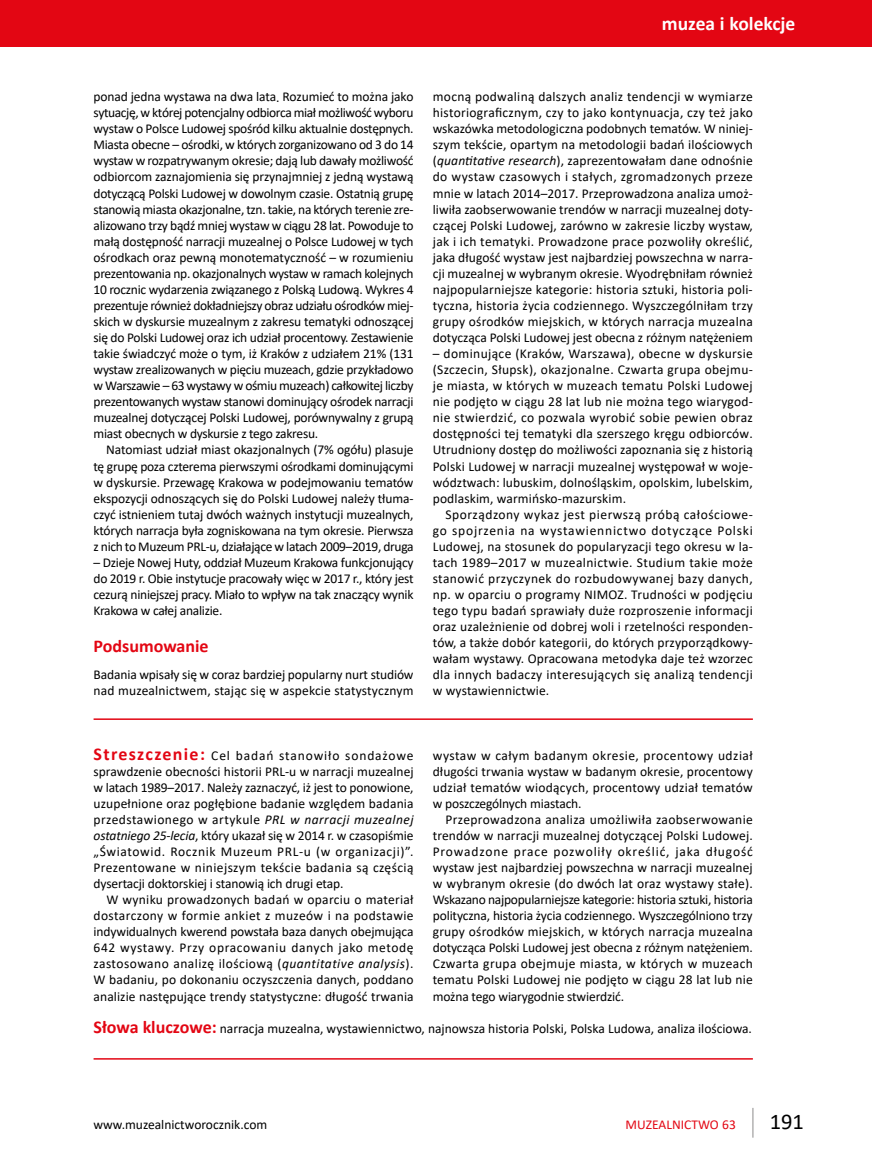
<style>
.page{position:relative;width:872px;height:1170px;background:#fff}
.page>*{position:absolute;margin:0;border:0;box-sizing:border-box;transform-origin:0 0}
.t1{font:22.5px "Calibri";color:#000}
.t2{font:700 19.5px "Calibri";color:#fff}
.t3{font:700 18px "Calibri";color:#e30613}
.t4{font:13.5px/16px "Calibri";letter-spacing:-.005em;color:#000;text-align:justify}
.t5{font:13.5px "Calibri";color:#e30613}
.s1{font-style:italic}
.s2{font-weight:700;font-size:18px;color:#e30613}
</style>
<div class="page">
<hr style="left:752px;top:1107px;width:1px;height:30px;background:#b3b2b2">
<div style="left:0;top:0;width:872px;height:47px;background:#e30613"></div>
<hr style="left:94px;top:718px;width:659px;height:1px;background:#e30613">
<hr style="left:94px;top:1058px;width:659px;height:1px;background:#e30613">
<h2 class="t2" style="left:662px;top:10px;width:135px">muzea i kolekcje</h2>
<p class="t4" style="left:94px;top:88px;width:322px">ponad jedna wystawa na dwa lata. Rozumieć to można jako sytuację, w której potencjalny odbiorca miał możliwość wyboru wystaw o Polsce Ludowej spośród kilku aktualnie dostępnych.<br>Miasta obecne – ośrodki, w których zorganizowano od 3 do 14 wystaw w rozpatrywanym okresie; dają lub dawały możliwość odbiorcom zaznajomienia się przynajmniej z jedną wystawą dotyczącą Polski Ludowej w dowolnym czasie. Ostatnią grupę stanowią miasta okazjonalne, tzn. takie, na których terenie zre&shy;alizowano trzy bądź mniej wystaw w ciągu 28 lat. Powoduje to małą dostępność narracji muzealnej o Polsce Ludowej w tych ośrodkach oraz pewną monotematyczność – w rozumieniu prezentowania np. okazjonalnych wystaw w ramach kolejnych 10 rocznic wydarzenia związanego z Polską Ludową. Wykres 4 prezentuje również dokładniejszy obraz udziału ośrodków miej&shy;skich w dyskursie muzealnym z zakresu tematyki odnoszącej się do Polski Ludowej oraz ich udział procentowy. Zestawienie takie świadczyć może o tym, iż Kraków z udziałem 21% (131 wystaw zrealizowanych w pięciu muzeach, gdzie przykładowo w Warszawie – 63 wystawy w ośmiu muzeach) całkowitej liczby prezentowanych wystaw stanowi dominujący ośrodek narracji muzealnej dotyczącej Polski Ludowej, porównywalny z grupą miast obecnych w dyskursie z tego zakresu.</p>
<p class="t4" style="left:94px;top:441px;width:321px;text-indent:13px">Natomiast udział miast okazjonalnych (7% ogółu) plasuje tę grupę poza czterema pierwszymi ośrodkami dominującymi w dyskursie. Przewagę Krakowa w podejmowaniu tematów ekspozycji odnoszących się do Polski Ludowej należy tłuma&shy;czyć istnieniem tutaj dwóch ważnych instytucji muzealnych, których narracja była zogniskowana na tym okresie. Pierwsza z nich to Muzeum PRL-u, działające w latach 2009–2019, druga</p>
<p class="t4" style="left:94px;top:554px;width:321px">– Dzieje Nowej Huty, oddział Muzeum Krakowa funkcjonujący do 2019 r. Obie instytucje pracowały więc w 2017 r., który jest cezurą niniejszej pracy. Miało to wpływ na tak znaczący wynik Krakowa w całej analizie.</p>
<h3 class="t3" style="left:94px;top:633px;width:117px">Podsumowanie</h3>
<p class="t4" style="left:94px;top:666px;width:321px">Badania wpisały się w coraz bardziej popularny nurt studiów nad muzealnictwem, stając się w aspekcie statystycznym</p>
<p class="t4" style="left:433px;top:88px;width:321px">mocną podwaliną dalszych analiz tendencji w wymiarze historiograficznym, czy to jako kontynuacja, czy też jako wskazówka metodologiczna podobnych tematów. W niniej&shy;szym tekście, opartym na metodologii badań ilościowych (<span class="s1">quantitative research</span>), zaprezentowałam dane odnośnie do wystaw czasowych i stałych, zgromadzonych przeze mnie w latach 2014–2017. Przeprowadzona analiza umoż&shy;liwiła zaobserwowanie trendów w narracji muzealnej doty&shy;czącej Polski Ludowej, zarówno w zakresie liczby wystaw, jak i ich tematyki. Prowadzone prace pozwoliły określić, jaka długość wystaw jest najbardziej powszechna w narra&shy;cji muzealnej w wybranym okresie. Wyodrębniłam również najpopularniejsze kategorie: historia sztuki, historia poli&shy;tyczna, historia życia codziennego. Wyszczególniłam trzy grupy ośrodków miejskich, w których narracja muzealna dotycząca Polski Ludowej jest obecna z różnym natężeniem</p>
<p class="t4" style="left:433px;top:345px;width:321px">– dominujące (Kraków, Warszawa), obecne w dyskursie (Szczecin, Słupsk), okazjonalne. Czwarta grupa obejmu&shy;je miasta, w których w muzeach tematu Polski Ludowej nie podjęto w ciągu 28 lat lub nie można tego wiarygod&shy;nie stwierdzić, co pozwala wyrobić sobie pewien obraz dostępności tej tematyki dla szerszego kręgu odbiorców.<br>Utrudniony dostęp do możliwości zapoznania się z historią Polski Ludowej w narracji muzealnej występował w woje&shy;wództwach: lubuskim, dolnośląskim, opolskim, lubelskim, podlaskim, warmińsko-mazurskim.</p>
<p class="t4" style="left:433px;top:506px;width:321px;text-indent:13px">Sporządzony wykaz jest pierwszą próbą całościowe&shy;go spojrzenia na wystawiennictwo dotyczące Polski Ludowej, na stosunek do popularyzacji tego okresu w la&shy;tach 1989–2017 w muzealnictwie. Studium takie może stanowić przyczynek do rozbudowywanej bazy danych, np. w oparciu o programy NIMOZ. Trudności w podjęciu tego typu badań sprawiały duże rozproszenie informacji oraz uzależnienie od dobrej woli i rzetelności responden&shy;tów, a także dobór kategorii, do których przyporządkowy&shy;wałam wystawy. Opracowana metodyka daje też wzorzec dla innych badaczy interesujących się analizą tendencji w wystawiennictwie.</p>
<p class="t4" style="left:94px;top:746px;width:321px"><span class="s2">Streszczenie:</span> Cel badań stanowiło sondażowe sprawdzenie obecności historii PRL-u w narracji muzealnej w latach 1989–2017. Należy zaznaczyć, iż jest to ponowione, uzupełnione oraz pogłębione badanie względem badania przedstawionego w artykule <span class="s1">PRL w narracji muzealnej ostatniego 25-lecia</span>, który ukazał się w 2014 r. w czasopiśmie „Światowid. Rocznik Muzeum PRL-u (w organizacji)”.<br>Prezentowane w niniejszym tekście badania są częścią dysertacji doktorskiej i stanowią ich drugi etap.</p>
<p class="t4" style="left:94px;top:891px;width:322px;text-indent:13px">W wyniku prowadzonych badań w oparciu o materiał dostarczony w formie ankiet z muzeów i na podstawie indywidualnych kwerend powstała baza danych obejmująca 642 wystawy. Przy opracowaniu danych jako metodę zastosowano analizę ilościową (<span class="s1">quantitative analysis</span>).<br>W badaniu, po dokonaniu oczyszczenia danych, poddano analizie następujące trendy statystyczne: długość trwania</p>
<p class="t4" style="left:433px;top:746px;width:321px">wystaw w całym badanym okresie, procentowy udział długości trwania wystaw w badanym okresie, procentowy udział tematów wiodących, procentowy udział tematów w poszczególnych miastach.</p>
<p class="t4" style="left:433px;top:811px;width:322px;text-indent:13px">Przeprowadzona analiza umożliwiła zaobserwowanie trendów w narracji muzealnej dotyczącej Polski Ludowej.<br>Prowadzone prace pozwoliły określić, jaka długość wystaw jest najbardziej powszechna w narracji muzealnej w wybranym okresie (do dwóch lat oraz wystawy stałe).<br>Wskazano najpopularniejsze kategorie: historia sztuki, historia polityczna, historia życia codziennego. Wyszczególniono trzy grupy ośrodków miejskich, w których narracja muzealna dotycząca Polski Ludowej jest obecna z różnym natężeniem.<br>Czwarta grupa obejmuje miasta, w których w muzeach tematu Polski Ludowej nie podjęto w ciągu 28 lat lub nie można tego wiarygodnie stwierdzić.</p>
<p class="t4" style="left:94px;top:1019px;width:660px"><span class="s2">Słowa kluczowe:</span> narracja muzealna, wystawiennictwo, najnowsza historia Polski, Polska Ludowa, analiza ilościowa.</p>
<p class="t4" style="left:94px;top:1115px;width:175px">www.muzealnictworocznik.com</p>
<p class="t5" style="left:625px;top:1114px;width:112px">MUZEALNICTWO 63</p>
<h1 class="t1" style="left:770px;top:1105px;width:36px">191</h1>
</div>
